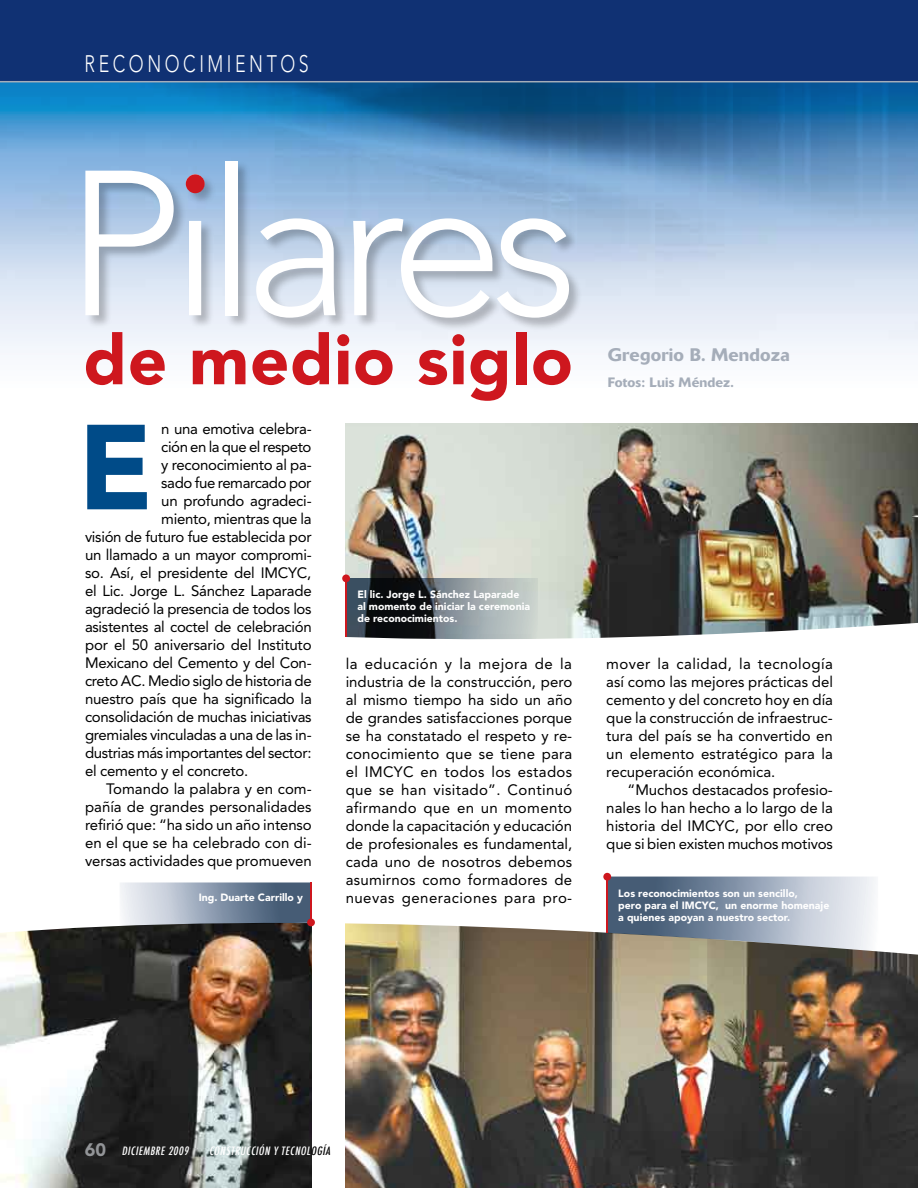
<style>
.page{position:relative;width:918px;height:1188px;background:#fff}
.page>*{position:absolute;margin:0;border:0;box-sizing:border-box;transform-origin:0 0}
.t1{font:300 204.15px "Avenir";letter-spacing:-.06em;color:#fff}
.t2{font:900 119.4px "Avenir";color:#004b88}
.t3{font:900 69px "Avenir";letter-spacing:.01em;color:#ce171e}
.t4{font:300 23.7px "Avenir";letter-spacing:.2em;color:#fff;scale:.75 1}
.t5{font:500 18px "Delta";letter-spacing:.01em;color:#a5adb9}
.t6{font:15px/18px "Avenir";letter-spacing:-.015em;color:#000;text-align:justify}
.t7{font:500 13.5px "Delta";letter-spacing:.01em;color:#a5adb9}
.t8{font:italic 500 condensed 11.25px "Futura";color:#fff}
.t9{font:900 10.5px/12px "Avenir";color:#fff}
.s1{font-family:"Avenir";font-weight:900;font-style:normal;font-stretch:normal;font-size:18px;color:#939598}
.s2{color:#000}
</style>
<div class="page">
<img style="left:346px;top:424px;width:572px;height:181px">
<svg style="left:347px;top:578px;width:191px;height:27px;background:#656d71"></svg>
<hr style="left:345px;top:578px;width:2px;height:63px;background:#ce171e">
<img style="left:345px;top:605px;width:573px;height:36px">
<svg style="left:0;top:82px;width:918px;height:271px;background:#83add0"></svg>
<img style="left:0;top:957px;width:312px;height:231px">
<img style="left:346px;top:957px;width:572px;height:231px">
<svg style="left:0;top:872px;width:918px;height:85px"></svg>
<div style="left:0;top:0;width:918px;height:82px;background:#103173"></div>
<hr style="left:0;top:81px;width:918px;height:1px;background:#a5adb9">
<div style="left:84px;top:159px;width:500px;height:173px;background:#000;opacity:.25"></div>
<div style="left:186px;top:174px;width:19px;height:19px;background:#ce171e;border-radius:50%"></div>
<svg style="left:606px;top:877px;width:272px;height:75px;background:#959faa"></svg>
<hr style="left:606px;top:877px;width:2px;height:56px;background:#ce171e">
<svg style="left:120px;top:882px;width:190px;height:44px;background:#8c99aa"></svg>
<hr style="left:310px;top:882px;width:2px;height:41px;background:#ce171e">
<div style="left:342px;top:574px;width:8px;height:8px;background:#ce171e;border-radius:50%"></div>
<div style="left:307px;top:919px;width:8px;height:7px;background:#ce171e;border-radius:50%"></div>
<div style="left:603px;top:873px;width:8px;height:8px;background:#ce171e;border-radius:50%"></div>
<h3 class="t4" style="left:85px;top:50px;width:300px">RECONOCIMIENTOS</h3>
<h1 class="t1" style="left:66px;top:125px;width:514px">Pilares</h1>
<h3 class="t3" style="left:84px;top:319px;width:491px">de medio siglo</h3>
<p class="t6" style="left:161px;top:419px;width:152px">n una emotiva celebra-</p>
<p class="t6" style="left:161px;top:437px;width:152px">ción en la que el respeto</p>
<p class="t6" style="left:161px;top:455px;width:152px">y reconocimiento al pa-</p>
<p class="t6" style="left:161px;top:473px;width:152px">sado fue remarcado por</p>
<p class="t6" style="left:161px;top:491px;width:152px">un profundo agradeci-</p>
<p class="t6" style="left:161px;top:509px;width:152px">miento, mientras que la</p>
<p class="t6" style="left:85px;top:527px;width:228px">visión de futuro fue establecida por</p>
<p class="t6" style="left:85px;top:545px;width:228px">un llamado a un mayor compromi-</p>
<p class="t6" style="left:85px;top:563px;width:228px">so. Así, el presidente del IMCYC,</p>
<p class="t6" style="left:85px;top:581px;width:228px">el Lic. Jorge L. Sánchez Laparade</p>
<p class="t6" style="left:85px;top:599px;width:228px">agradeció la presencia de todos los</p>
<p class="t6" style="left:85px;top:617px;width:228px">asistentes al coctel de celebración</p>
<p class="t6" style="left:85px;top:635px;width:228px">por el 50 aniversario del Instituto</p>
<p class="t6" style="left:85px;top:653px;width:228px">Mexicano del Cemento y del Con-</p>
<p class="t6" style="left:85px;top:671px;width:228px">creto AC. Medio siglo de historia de</p>
<p class="t6" style="left:85px;top:689px;width:228px">nuestro país que ha significado la</p>
<p class="t6" style="left:85px;top:707px;width:228px">consolidación de muchas iniciativas</p>
<p class="t6" style="left:85px;top:725px;width:228px">gremiales vinculadas a una de las in-</p>
<p class="t6" style="left:85px;top:743px;width:228px">dustrias más importantes del sector:</p>
<p class="t6" style="left:85px;top:761px;width:165px">el cemento y el concreto.</p>
<p class="t6" style="left:106px;top:779px;width:207px">Tomando la palabra y en com-</p>
<p class="t6" style="left:85px;top:797px;width:228px">pañía de grandes personalidades</p>
<p class="t6" style="left:85px;top:815px;width:228px">refirió que: “ha sido un año intenso</p>
<p class="t6" style="left:85px;top:833px;width:228px">en el que se ha celebrado con di-</p>
<p class="t6" style="left:85px;top:851px;width:228px">versas actividades que promueven</p>
<h2 class="t2" style="left:78px;top:396px;width:77px">E</h2>
<p class="t9" style="left:199px;top:891px;width:106px">Ing. Duarte Carrillo y</p>
<p class="t9" style="left:357px;top:589px;width:174px">El lic. Jorge L. Sánchez Laparade al momento de iniciar la ceremonia de reconocimientos.</p>
<p class="t6" style="left:346px;top:655px;width:228px">la educación y la mejora de la industria de la construcción, pero al mismo tiempo ha sido un año de grandes satisfacciones porque se ha constatado el respeto y re&shy;conocimiento que se tiene para el IMCYC en todos los estados que se han visitado”. Continuó afirmando que en un momento donde la capacitación y educación de profesionales es fundamental, cada uno de nosotros debemos asumirnos como formadores de nuevas generaciones para pro-</p>
<p class="t5" style="left:608px;top:344px;width:184px">Gregorio B. Mendoza</p>
<p class="t7" style="left:608px;top:374px;width:127px">Fotos: Luis Méndez.</p>
<p class="t6" style="left:606px;top:655px;width:228px">mover la calidad, la tecnología así como las mejores prácticas del cemento y del concreto hoy en día que la construcción de infraestruc&shy;tura del país se ha convertido en un elemento estratégico para la recuperación económica.</p>
<p class="t6" style="left:606px;top:781px;width:228px;text-indent:21px">“Muchos destacados profesio&shy;nales lo han hecho a lo largo de la historia del IMCYC, por ello creo que si bien existen muchos motivos</p>
<p class="t9" style="left:618px;top:887px;width:213px">Los reconocimientos son un sencillo,<br>pero para el IMCYC, un enorme homenaje a quienes apoyan a nuestro sector.</p>
<p class="t8" style="left:85px;top:1143px;width:107px"><span class="s1">6 0</span> DICIEMBRE 2009</p>
<p class="t8" style="left:209px;top:1143px;width:125px">CONSTRUCCIÓN Y TECNOL<span class="s2">OGÍA</span></p>
</div>
